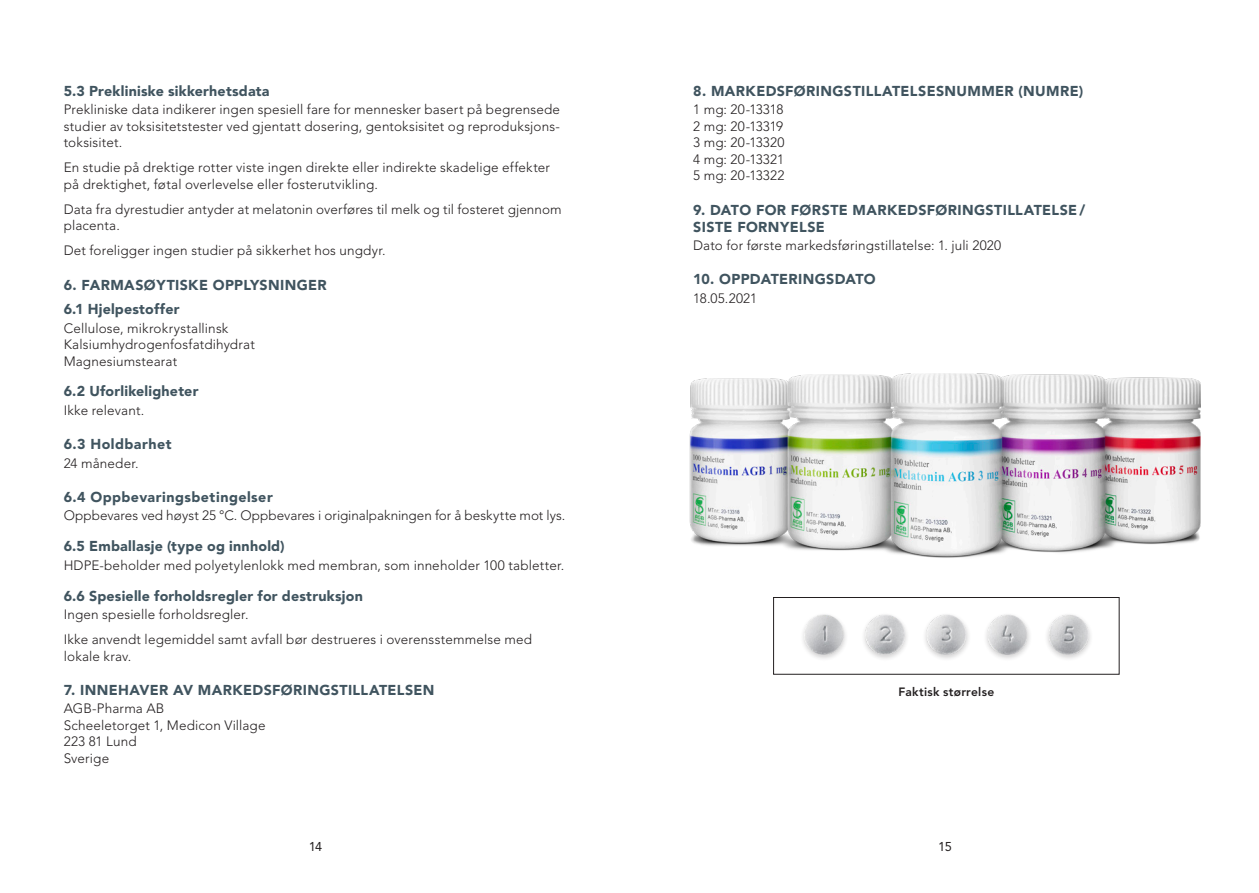
<style>
.page{position:relative;width:1259px;height:893px;background:#fff}
.page>*{position:absolute;margin:0;border:0;box-sizing:border-box;transform-origin:0 0}
.t1{font:900 14.25px/24.5px "Avenir LT Std";letter-spacing:.02em;color:#40545f}
.t2{font:300 13.5px/16.5px "Avenir LT Std";letter-spacing:.01em;color:#231f20}
.t3{font:12.75px "Avenir LT Std";color:#231f20}
.t4{font:800 12px "Avenir LT Std";letter-spacing:.025em;color:#231f20}
</style>
<div class="page">
<img style="left:689px;top:373px;width:511px;height:185px">
<div style="left:799px;top:612px;width:50px;height:50px;background:#231f20;opacity:.2"></div>
<img style="left:804px;top:614px;width:40px;height:41px;border-radius:20px">
<div style="left:860px;top:612px;width:50px;height:50px;background:#231f20;opacity:.2"></div>
<img style="left:865px;top:614px;width:40px;height:41px;border-radius:20px">
<div style="left:922px;top:612px;width:49px;height:50px;background:#231f20;opacity:.2"></div>
<img style="left:926px;top:614px;width:40px;height:41px;border-radius:20px">
<div style="left:983px;top:612px;width:49px;height:50px;background:#231f20;opacity:.2"></div>
<img style="left:987px;top:614px;width:40px;height:41px;border-radius:20px">
<div style="left:1044px;top:612px;width:49px;height:50px;background:#231f20;opacity:.2"></div>
<img style="left:1048px;top:614px;width:41px;height:41px;border-radius:20px">
<div style="left:773px;top:597px;width:346px;height:77px;border:1px solid #231f20"></div>
<p class="t1" style="left:64px;top:79px;width:207px">5.3 Prekliniske sikkerhetsdata</p>
<p class="t2" style="left:64px;top:102px;width:498px;text-align:justify">Prekliniske data indikerer ingen spesiell fare for mennesker basert på begrensede studier av toksisitetstester ved gjentatt dosering, gentoksisitet og reproduksjons&shy;toksisitet.</p>
<p class="t2" style="left:64px;top:160px;width:488px">En studie på drektige rotter viste ingen direkte eller indirekte skadelige effekter på drektighet, føtal overlevelse eller fosterutvikling.</p>
<p class="t2" style="left:64px;top:201px;width:499px">Data fra dyrestudier antyder at melatonin overføres til melk og til fosteret gjennom placenta.</p>
<p class="t2" style="left:64px;top:243px;width:323px">Det foreligger ingen studier på sikkerhet hos ungdyr.</p>
<p class="t1" style="left:64px;top:272px;width:264px">6. FARMASØYTISKE OPPLYSNINGER<br>6.1 Hjelpestoffer</p>
<p class="t2" style="left:64px;top:320px;width:193px">Cellulose, mikrokrystallinsk<br>Kalsiumhydrogenfosfatdihydrat<br>Magnesiumstearat</p>
<p class="t1" style="left:64px;top:379px;width:136px">6.2 Uforlikeligheter</p>
<p class="t2" style="left:64px;top:402px;width:82px">Ikke relevant.</p>
<p class="t1" style="left:64px;top:432px;width:109px">6.3 Holdbarhet</p>
<p class="t2" style="left:64px;top:455px;width:76px">24 måneder.</p>
<p class="t1" style="left:64px;top:485px;width:210px">6.4 Oppbevaringsbetingelser</p>
<p class="t2" style="left:64px;top:508px;width:503px">Oppbevares ved høyst 25 °C. Oppbevares i originalpakningen for å beskytte mot lys.</p>
<p class="t1" style="left:64px;top:534px;width:222px">6.5 Emballasje (type og innhold)</p>
<p class="t2" style="left:64px;top:557px;width:502px">HDPE-beholder med polyetylenlokk med membran, som inneholder 100 tabletter.</p>
<p class="t1" style="left:64px;top:583px;width:300px">6.6 Spesielle forholdsregler for destruksjon</p>
<p class="t2" style="left:64px;top:602px;width:470px;line-height:25px">Ingen spesielle forholdsregler.<br>Ikke anvendt legemiddel samt avfall bør destrueres i overensstemmelse med</p>
<p class="t2" style="left:64px;top:648px;width:69px">lokale krav.</p>
<p class="t1" style="left:64px;top:678px;width:372px">7. INNEHAVER AV MARKEDSFØRINGSTILLATELSEN</p>
<p class="t2" style="left:64px;top:701px;width:203px">AGB-Pharma AB<br>Scheeletorget 1, Medicon Village<br>223 81 Lund<br>Sverige</p>
<p class="t1" style="left:693px;top:79px;width:392px">8. MARKEDSFØRINGSTILLATELSESNUMMER (NUMRE)</p>
<p class="t2" style="left:693px;top:102px;width:93px;text-align:justify">1 mg: 20-13318<br>2 mg: 20-13319<br>3 mg: 20-13320<br>4 mg: 20-13321<br>5 mg: 20-13322</p>
<p class="t1" style="left:693px;top:201px;width:394px;line-height:17.1px">9. DATO FOR FØRSTE MARKEDSFØRINGSTILLATELSE /<br>SISTE FORNYELSE</p>
<p class="t2" style="left:693px;top:237px;width:309px">Dato for første markedsføringstillatelse: 1. juli 2020</p>
<p class="t1" style="left:693px;top:267px;width:184px">10. OPPDATERINGSDATO</p>
<p class="t2" style="left:693px;top:290px;width:65px">18.05.2021</p>
<p class="t4" style="left:898px;top:685px;width:97px">Faktisk størrelse</p>
<p class="t3" style="left:309px;top:839px;width:15px">14</p>
<p class="t3" style="left:938px;top:839px;width:15px">15</p>
</div>
